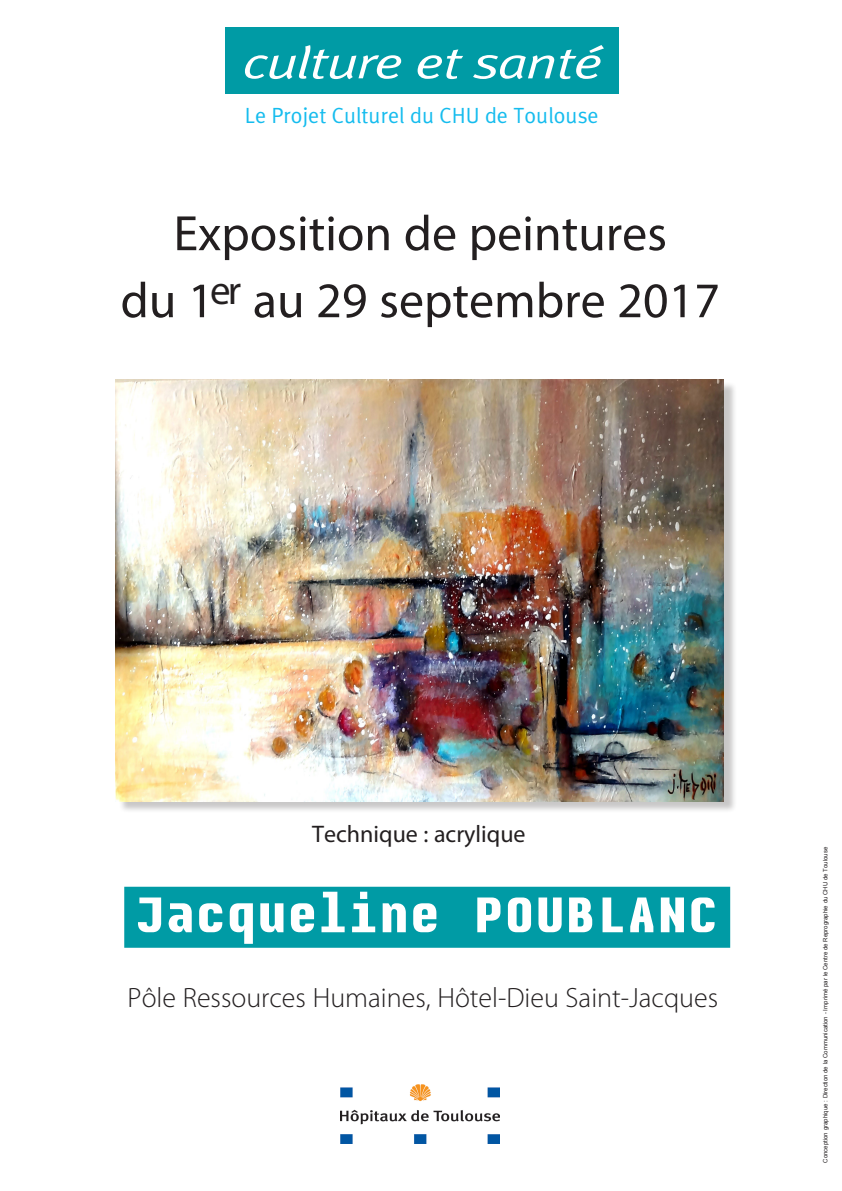
<style>
.page{position:relative;width:842px;height:1191px;background:#fff}
.page>*{position:absolute;margin:0;border:0;box-sizing:border-box;transform-origin:0 0}
.t1{font:700 55px "Audimat Mono";letter-spacing:.03em;color:#fff}
.t2{font:50px "Myriad Pro";color:#231f20}
.t3{font:italic 45px "Meta Plus Normal";letter-spacing:-.025em;color:#fff;scale:1.3 1}
.t4{font:300 28px "Myriad Pro";color:#231f20}
.t5{font:24px "Myriad Pro";color:#231f20}
.t6{font:22px "Meta Plus Normal";color:#15bcee}
.t7{font:6px "Arial";color:#231f20}
</style>
<div class="page">
<div style="left:225px;top:27px;width:393px;height:66px;background:#009ba5"></div>
<img style="left:340px;top:1084px;width:159px;height:59px">
<div style="left:118px;top:381px;width:619px;height:432px;background:#231f20;opacity:.25"></div>
<img style="left:115px;top:380px;width:608px;height:421px">
<div style="left:124px;top:886px;width:606px;height:61px;background:#009ba5"></div>
<p class="t3" style="left:243px;top:37px;width:279px">culture et santé</p>
<p class="t6" style="left:245px;top:102px;width:355px">Le Projet Culturel du CHU de Toulouse</p>
<p class="t2" style="left:173px;top:202px;width:495px">Exposition de peintures</p>
<p class="t2" style="left:121px;top:269px;width:601px">du 1<sup>er</sup> au 29 septembre 2017</p>
<p class="t5" style="left:312px;top:819px;width:215px">Technique : acrylique</p>
<p class="t1" style="left:135px;top:886px;width:584px">Jacqueline POUBLANC</p>
<p class="t4" style="left:128px;top:982px;width:592px">Pôle Ressources Humaines, Hôtel-Dieu Saint-Jacques</p>
<p class="t7" style="left:822px;top:1162px;width:317px;rotate:-90deg">Conception graphique : Direction de la Communication - Imprimé par le Centre de Reprographie du CHU de Toulouse</p>
</div>
